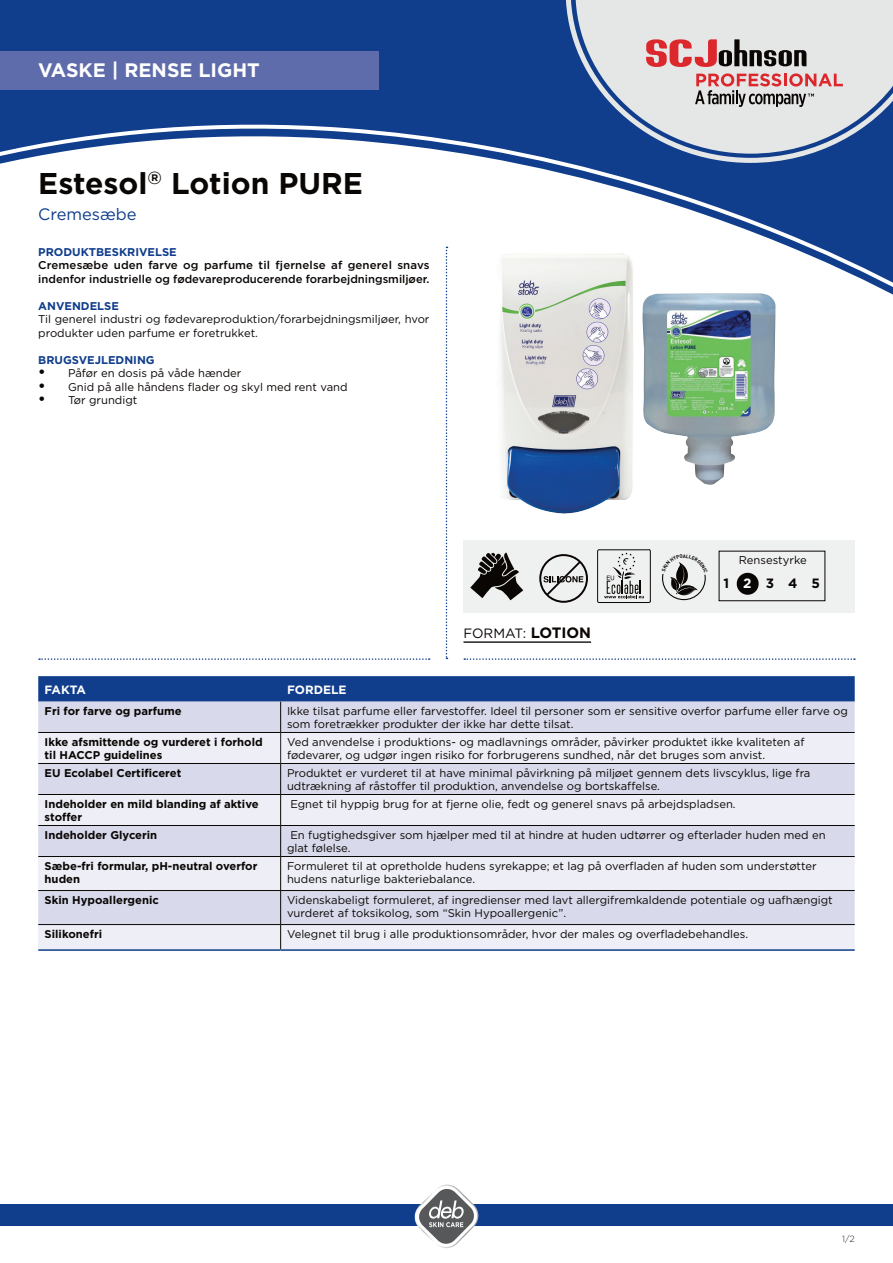
<style>
.page{position:relative;width:893px;height:1263px;background:#fff}
.page>*{position:absolute;margin:0;border:0;box-sizing:border-box;transform-origin:0 0}
.t1{font:700 30px "Gotham";color:#0a0604}
.t2{font:700 19.5px "Gotham";color:#fff}
._08_Copy_Prokyon_8_7{font:16.5px "Gotham";color:#103d8c}
._08_Subline_Prokyon{font:13.5px "Gotham";color:#0a0604}
._08_Subline_Prokyon-2{font:700 13.5px "Gotham";color:#0a0604}
.t3{font:700 12px "Gotham";color:#fff}
._08_Subline_Prokyon-3{font:11.25px/13.5px "Gotham";color:#0a0604}
._08_Subline_Prokyon-4{font:700 11.25px/13.5px "Gotham";color:#0a0604}
._08_Subline_Prokyon-5{font:500 11.25px/13.5px "Gotham";color:#0a0604}
.t4{font:700 11.25px "Gotham";color:#103d8c}
.t5{font:300 9px "Gotham";color:#231f20}
.t6{font:700 4.95px "DIN";color:#0a0604}
.s1{font-weight:700;font-size:15px}
.s2{color:#fff}
</style>
<div class="page">
<div style="left:463px;top:540px;width:392px;height:72px;background:#eff1f0"></div>
<svg style="left:0;top:0;width:566px;height:311px;background:#204a93"></svg>
<svg style="left:0;top:119px;width:893px;height:184px"></svg>
<svg style="left:566px;top:0;width:327px;height:163px;background:#32589a"></svg>
<svg style="left:575px;top:0;width:318px;height:154px;background:#bac4d4"></svg>
<svg style="left:646px;top:39px;width:161px;height:28px;background:#b28687"></svg>
<svg style="left:695px;top:73px;width:148px;height:34px;background:#c7a6a7"></svg>
<div style="left:0;top:51px;width:378px;height:38px;background:#5f6cab"></div>
<div style="left:0;top:1204px;width:893px;height:22px;background:#103d8c"></div>
<img style="left:415px;top:1184px;width:63px;height:64px">
<svg style="left:416px;top:1186px;width:61px;height:61px"></svg>
<svg style="left:446px;top:247px;width:1px;height:412px"></svg>
<hr style="left:463px;top:641px;width:128px;height:2px;background:#231f20">
<svg style="left:39px;top:658px;width:391px;height:2px"></svg>
<svg style="left:464px;top:658px;width:391px;height:2px"></svg>
<svg style="left:38px;top:676px;width:817px;height:26px;background:#16418e"></svg>
<div style="left:38px;top:702px;width:817px;height:30px;background:#d8daeb"></div>
<svg style="left:38px;top:733px;width:817px;height:216px;background:#e3e5f1"></svg>
<hr style="left:280px;top:764px;width:1px;height:30px;background:#0a0604">
<hr style="left:280px;top:795px;width:1px;height:30px;background:#0a0604">
<hr style="left:280px;top:826px;width:1px;height:30px;background:#0a0604">
<hr style="left:280px;top:857px;width:1px;height:33px;background:#0a0604">
<hr style="left:280px;top:891px;width:1px;height:33px;background:#0a0604">
<svg style="left:280px;top:925px;width:1px;height:24px"></svg>
<hr style="left:38px;top:763px;width:243px;height:1px;background:#0a0604">
<hr style="left:281px;top:763px;width:574px;height:1px;background:#0a0604">
<hr style="left:38px;top:794px;width:243px;height:1px;background:#0a0604">
<hr style="left:281px;top:794px;width:574px;height:1px;background:#0a0604">
<hr style="left:280px;top:733px;width:1px;height:30px;background:#231f20">
<hr style="left:38px;top:949px;width:243px;height:2px;background:#103d8c">
<hr style="left:281px;top:949px;width:574px;height:2px;background:#103d8c">
<hr style="left:38px;top:825px;width:243px;height:1px;background:#0a0604">
<hr style="left:281px;top:825px;width:574px;height:1px;background:#0a0604">
<hr style="left:38px;top:856px;width:243px;height:1px;background:#0a0604">
<hr style="left:281px;top:856px;width:574px;height:1px;background:#0a0604">
<hr style="left:280px;top:702px;width:1px;height:30px;background:#0a0604">
<hr style="left:38px;top:732px;width:243px;height:1px;background:#0a0604">
<hr style="left:281px;top:732px;width:574px;height:1px;background:#0a0604">
<hr style="left:38px;top:890px;width:243px;height:1px;background:#0a0604">
<hr style="left:281px;top:890px;width:574px;height:1px;background:#0a0604">
<hr style="left:38px;top:924px;width:243px;height:1px;background:#0a0604">
<hr style="left:281px;top:924px;width:574px;height:1px;background:#0a0604">
<div style="left:737px;top:573px;width:22px;height:22px;background:#0a0604;border-radius:50%"></div>
<div style="left:719px;top:551px;width:106px;height:50px;border:1px solid #0a0604"></div>
<svg style="left:539px;top:554px;width:49px;height:49px"></svg>
<svg style="left:597px;top:549px;width:54px;height:54px"></svg>
<img style="left:655px;top:293px;width:121px;height:192px">
<svg style="left:470px;top:553px;width:53px;height:47px"></svg>
<img style="left:474px;top:235px;width:181px;height:279px">
<svg style="left:662px;top:562px;width:44px;height:38px"></svg>
<p class="t2" style="left:38px;top:59px;width:223px">VASKE | RENSE LIGHT</p>
<p class="t1" style="left:38px;top:165px;width:326px">Estesol<sup>‰</sup> Lotion PURE</p>
<p class="_08_Copy_Prokyon_8_7" style="left:38px;top:204px;width:100px">Cremesæbe</p>
<p class="t4" style="left:38px;top:245px;width:140px">PRODUKTBESKRIVELSE</p>
<p class="_08_Subline_Prokyon-5" style="left:38px;top:258px;width:393px">Cremesæbe uden farve og parfume til fjernelse af generel snavs indenfor industrielle og fødevareproducerende forarbejdningsmiljøer.</p>
<p class="t4" style="left:38px;top:299px;width:82px">ANVENDELSE</p>
<p class="_08_Subline_Prokyon-3" style="left:38px;top:312px;width:393px">Til generel industri og fødevareproduktion/forarbejdningsmiljøer, hvor produkter uden parfume er foretrukket.</p>
<p class="t4" style="left:38px;top:353px;width:118px">BRUGSVEJLEDNING</p>
<p class="_08_Subline_Prokyon-3" style="left:38px;top:366px;width:205px"><span class="s1">•</span> Påfør en dosis på våde hænder</p>
<p class="_08_Subline_Prokyon-3" style="left:38px;top:380px;width:311px"><span class="s1">•</span> Gnid på alle håndens flader og skyl med rent vand</p>
<p class="_08_Subline_Prokyon-3" style="left:38px;top:393px;width:101px"><span class="s1">•</span> Tør grundigt</p>
<p class="_08_Subline_Prokyon" style="left:463px;top:624px;width:129px">FORMAT: <span class="s1">LOTION</span></p>
<p class="t6" style="left:683px;top:553px;width:5px">A</p>
<p class="_08_Subline_Prokyon-3" style="left:739px;top:553px;width:69px">Rensestyrke</p>
<p class="_08_Subline_Prokyon-2" style="left:723px;top:575px;width:98px">1 <span class="s2">2</span> 3 4 5</p>
<p class="t3" style="left:45px;top:682px;width:43px">FAKTA</p>
<p class="t3" style="left:287px;top:682px;width:61px">FORDELE</p>
<p class="_08_Subline_Prokyon-4" style="left:45px;top:704px;width:139px">Fri for farve og parfume</p>
<p class="_08_Subline_Prokyon-3" style="left:287px;top:704px;width:562px">Ikke tilsat parfume eller farvestoffer. Ideel til personer som er sensitive overfor parfume eller farve og som foretrækker produkter der ikke har dette tilsat.</p>
<p class="_08_Subline_Prokyon-4" style="left:45px;top:735px;width:220px">Ikke afsmittende og vurderet i forhold til HACCP guidelines</p>
<p class="_08_Subline_Prokyon-3" style="left:287px;top:735px;width:519px">Ved anvendelse i produktions- og madlavnings områder, påvirker produktet ikke kvaliteten af fødevarer, og udgør ingen risiko for forbrugerens sundhed, når det bruges som anvist.</p>
<p class="_08_Subline_Prokyon-4" style="left:45px;top:766px;width:138px">EU Ecolabel Certificeret</p>
<p class="_08_Subline_Prokyon-3" style="left:287px;top:766px;width:525px">Produktet er vurderet til at have minimal påvirkning på miljøet gennem dets livscyklus, lige fra udtrækning af råstoffer til produktion, anvendelse og bortskaffelse.</p>
<p class="_08_Subline_Prokyon-4" style="left:45px;top:797px;width:215px">Indeholder en mild blanding af aktive stoffer</p>
<p class="_08_Subline_Prokyon-3" style="left:290px;top:797px;width:447px">Egnet til hyppig brug for at fjerne olie, fedt og generel snavs på arbejdspladsen.</p>
<p class="_08_Subline_Prokyon-4" style="left:45px;top:828px;width:114px">Indeholder Glycerin</p>
<p class="_08_Subline_Prokyon-3" style="left:287px;top:828px;width:540px;text-indent:3px">En fugtighedsgiver som hjælper med til at hindre at huden udtørrer og efterlader huden med en glat følelse.</p>
<p class="_08_Subline_Prokyon-4" style="left:45px;top:859px;width:214px">Sæbe-fri formular, pH-neutral overfor huden</p>
<p class="_08_Subline_Prokyon-3" style="left:287px;top:859px;width:531px">Formuleret til at opretholde hudens syrekappe; et lag på overfladen af huden som understøtter hudens naturlige bakteriebalance.</p>
<p class="_08_Subline_Prokyon-4" style="left:45px;top:893px;width:116px">Skin Hypoallergenic</p>
<p class="_08_Subline_Prokyon-3" style="left:287px;top:893px;width:547px">Videnskabeligt formuleret, af ingredienser med lavt allergifremkaldende potentiale og uafhængigt vurderet af toksikolog, som “Skin Hypoallergenic”.</p>
<p class="_08_Subline_Prokyon-4" style="left:45px;top:927px;width:59px">Silikonefri</p>
<p class="_08_Subline_Prokyon-3" style="left:287px;top:927px;width:463px">Velegnet til brug i alle produktionsområder, hvor der males og overfladebehandles.</p>
<p class="t5" style="left:842px;top:1233px;width:14px">1/2</p>
</div>
